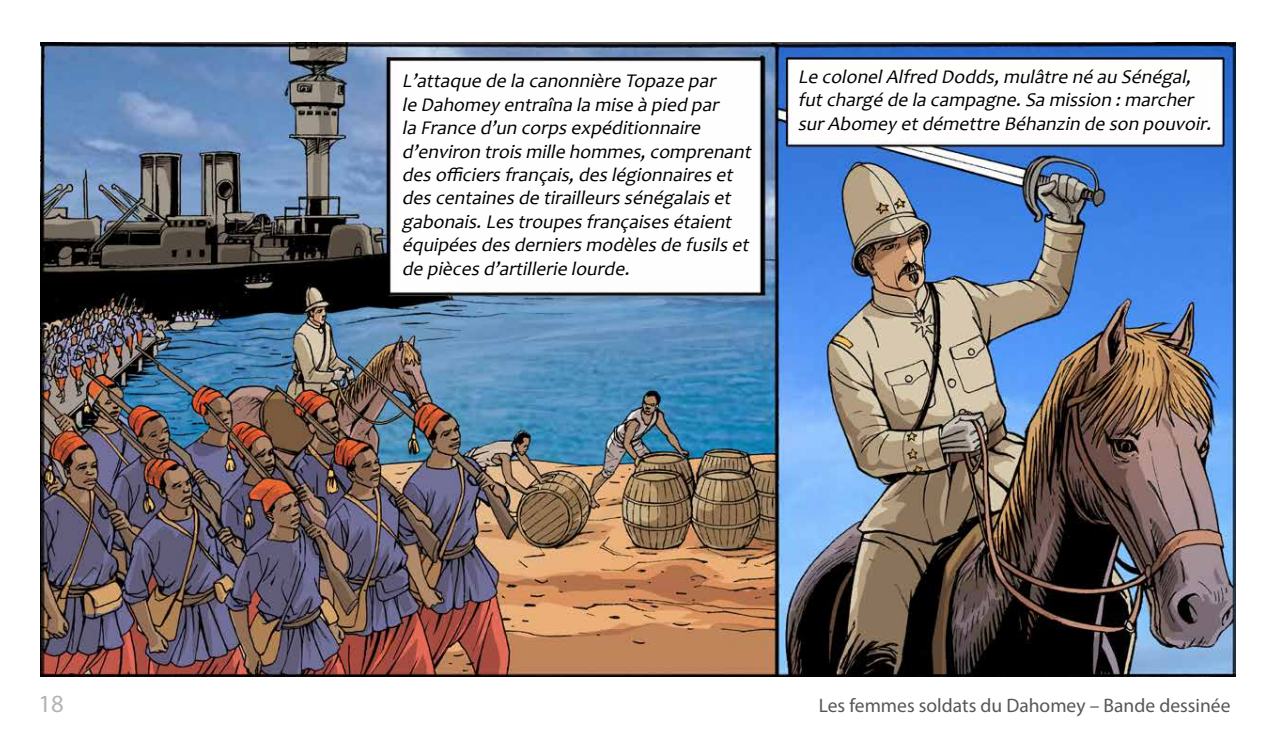
<style>
.page{position:relative;width:1276px;height:745px;background:#fff}
.page>*{position:absolute;margin:0;border:0;box-sizing:border-box;transform-origin:0 0}
.t1{font:24.75px "Myriad Pro";color:#b5b4b4}
.t2{font:italic 19.5px/23.4px "Candara";color:#000}
.t3{font:19.5px "Myriad Pro";color:#575756}
</style>
<div class="page">
<img style="left:40px;top:42px;width:1195px;height:633px">
<p class="t2" style="left:402px;top:69px;width:355px">L’attaque de la canonnière Topaze par<br>le Dahomey entraîna la mise à pied par<br>la France d’un corpsexpéditionnaire d’environ troismille hommes,comprenant desofficiersfrançais,deslégionnaireset descentainesde tirailleurssénégalaiset gabonais.Lestroupesfrançaisesétaient équipéesdesderniersmodèlesde fusilset de piècesd’artillerie lourde.</p>
<p class="t2" style="left:798px;top:65px;width:419px">Le colonelAlfred Dodds,mulâtre né au Sénégal, futchargé de la campagne.Sa mission :marcher surAbomey etdémettre Béhanzin de son pouvoir.</p>
<p class="t1" style="left:38px;top:688px;width:27px">18</p>
<p class="t3" style="left:819px;top:693px;width:413px">Les femmes soldats du Dahomey – Bande dessinée</p>
</div>
